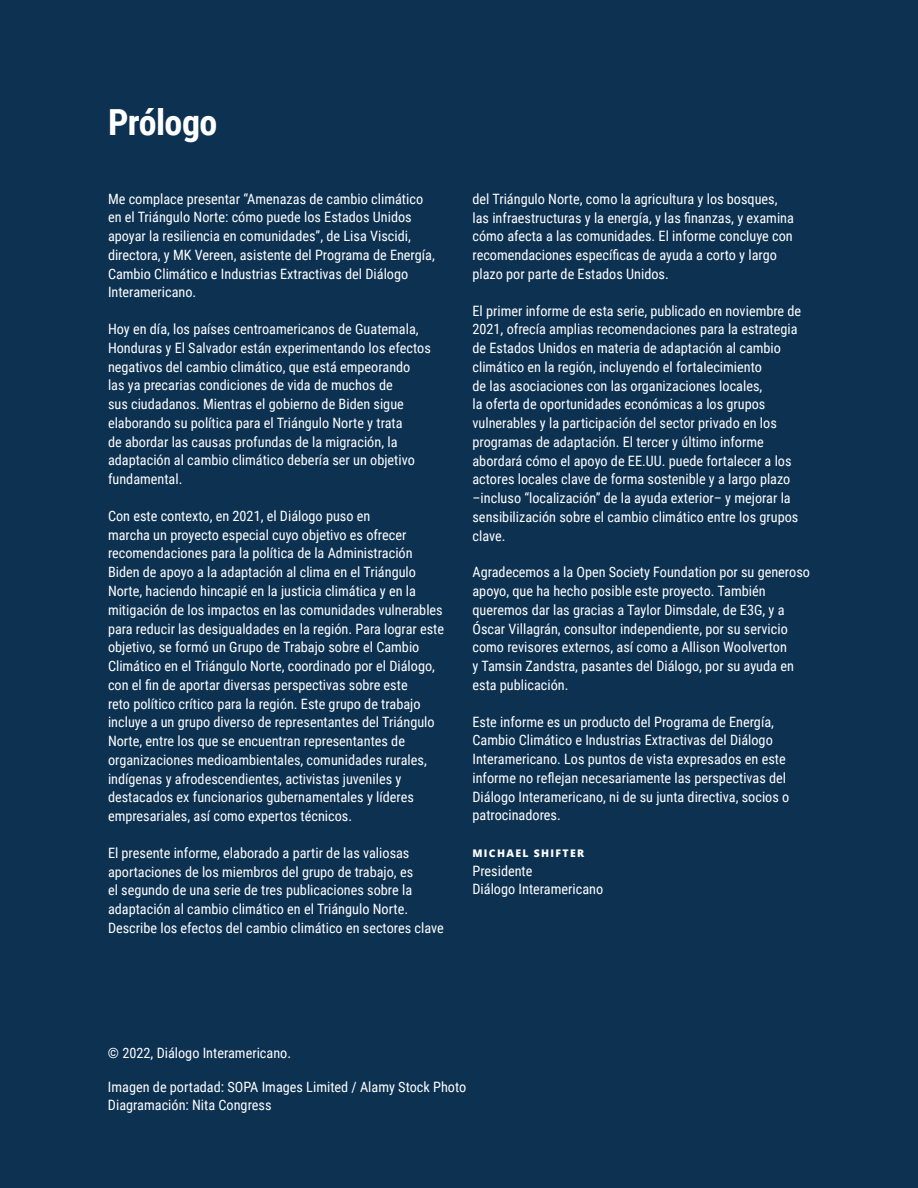
<style>
.page{position:relative;width:918px;height:1188px;background:#0c3151}
.page>*{position:absolute;margin:0;border:0;box-sizing:border-box;transform-origin:0 0}
.t1{font:700 36px "Roboto Condensed";letter-spacing:-.015em;color:#fff}
.t2{font:14.25px/18.8px "Roboto Condensed";color:#fff}
.t3{font:800 10.5px "Open Sans";letter-spacing:.125em;color:#fff}
</style>
<div class="page">
<h1 class="t1" style="left:108px;top:97px;width:111px">Prólogo</h1>
<p class="t2" style="left:108px;top:189px;width:328px">Me complace presentar “Amenazas de cambio climático en el Triángulo Norte: cómo puede los Estados Unidos apoyar la resiliencia en comunidades”, de Lisa Viscidi, directora, y MK Vereen, asistente del Programa de Energía, Cambio Climático e Industrias Extractivas del Diálogo Interamericano.</p>
<p class="t2" style="left:108px;top:319px;width:324px">Hoy en día, los países centroamericanos de Guatemala, Honduras y El Salvador están experimentando los efectos negativos del cambio climático, que está empeorando<br>las ya precarias condiciones de vida de muchos de<br>sus ciudadanos. Mientras el gobierno de Biden sigue elaborando su política para el Triángulo Norte y trata<br>de abordar las causas profundas de la migración, la adaptación al cambio climático debería ser un objetivo fundamental.</p>
<p class="t2" style="left:108px;top:506px;width:338px">Con este contexto, en 2021, el Diálogo puso en<br>marcha un proyecto especial cuyo objetivo es ofrecer recomendaciones para la política de la Administración Biden de apoyo a la adaptación al clima en el Triángulo Norte, haciendo hincapié en la justicia climática y en la mitigación de los impactos en las comunidades vulnerables para reducir las desigualdades en la región. Para lograr este objetivo, se formó un Grupo de Trabajo sobre el Cambio Climático en el Triángulo Norte, coordinado por el Diálogo, con el fin de aportar diversas perspectivas sobre este<br>reto político crítico para la región. Este grupo de trabajo incluye a un grupo diverso de representantes del Triángulo Norte, entre los que se encuentran representantes de organizaciones medioambientales, comunidades rurales, indígenas y afrodescendientes, activistas juveniles y destacados ex funcionarios gubernamentales y líderes empresariales, así como expertos técnicos.</p>
<p class="t2" style="left:108px;top:843px;width:337px">El presente informe, elaborado a partir de las valiosas aportaciones de los miembros del grupo de trabajo, es<br>el segundo de una serie de tres publicaciones sobre la adaptación al cambio climático en el Triángulo Norte.<br>Describe los efectos del cambio climático en sectores clave</p>
<p class="t2" style="left:473px;top:189px;width:323px">del Triángulo Norte, como la agricultura y los bosques, las infraestructuras y la energía, y las finanzas, y examina cómo afecta a las comunidades. El informe concluye con recomendaciones específicas de ayuda a corto y largo plazo por parte de Estados Unidos.</p>
<p class="t2" style="left:473px;top:301px;width:330px">El primer informe de esta serie, publicado en noviembre de 2021, ofrecía amplias recomendaciones para la estrategia de Estados Unidos en materia de adaptación al cambio climático en la región, incluyendo el fortalecimiento<br>de las asociaciones con las organizaciones locales,<br>la oferta de oportunidades económicas a los grupos vulnerables y la participación del sector privado en los programas de adaptación. El tercer y último informe abordará cómo el apoyo de EE.UU. puede fortalecer a los actores locales clave de forma sostenible y a largo plazo –incluso “localización” de la ayuda exterior– y mejorar la sensibilización sobre el cambio climático entre los grupos clave.</p>
<p class="t2" style="left:473px;top:562px;width:339px">Agradecemos a la Open Society Foundation por su generoso apoyo, que ha hecho posible este proyecto. También queremos dar las gracias a Taylor Dimsdale, de E3G, y a Óscar Villagrán, consultor independiente, por su servicio como revisores externos, así como a Allison Woolverton<br>y Tamsin Zandstra, pasantes del Diálogo, por su ayuda en esta publicación.</p>
<p class="t2" style="left:473px;top:712px;width:318px">Este informe es un producto del Programa de Energía, Cambio Climático e Industrias Extractivas del Diálogo Interamericano. Los puntos de vista expresados en este informe no reflejan necesariamente las perspectivas del Diálogo Interamericano, ni de su junta directiva, socios o patrocinadores.</p>
<p class="t3" style="left:472px;top:845px;width:113px">MICHAEL SHIFTER</p>
<p class="t2" style="left:472px;top:861px;width:132px">Presidente<br>Diálogo Interamericano</p>
<p class="t2" style="left:108px;top:1043px;width:185px">© 2022, Diálogo Interamericano.</p>
<p class="t2" style="left:108px;top:1077px;width:360px">Imagen de portadad: SOPA Images Limited / Alamy Stock Photo<br>Diagramación: Nita Congress</p>
</div>
